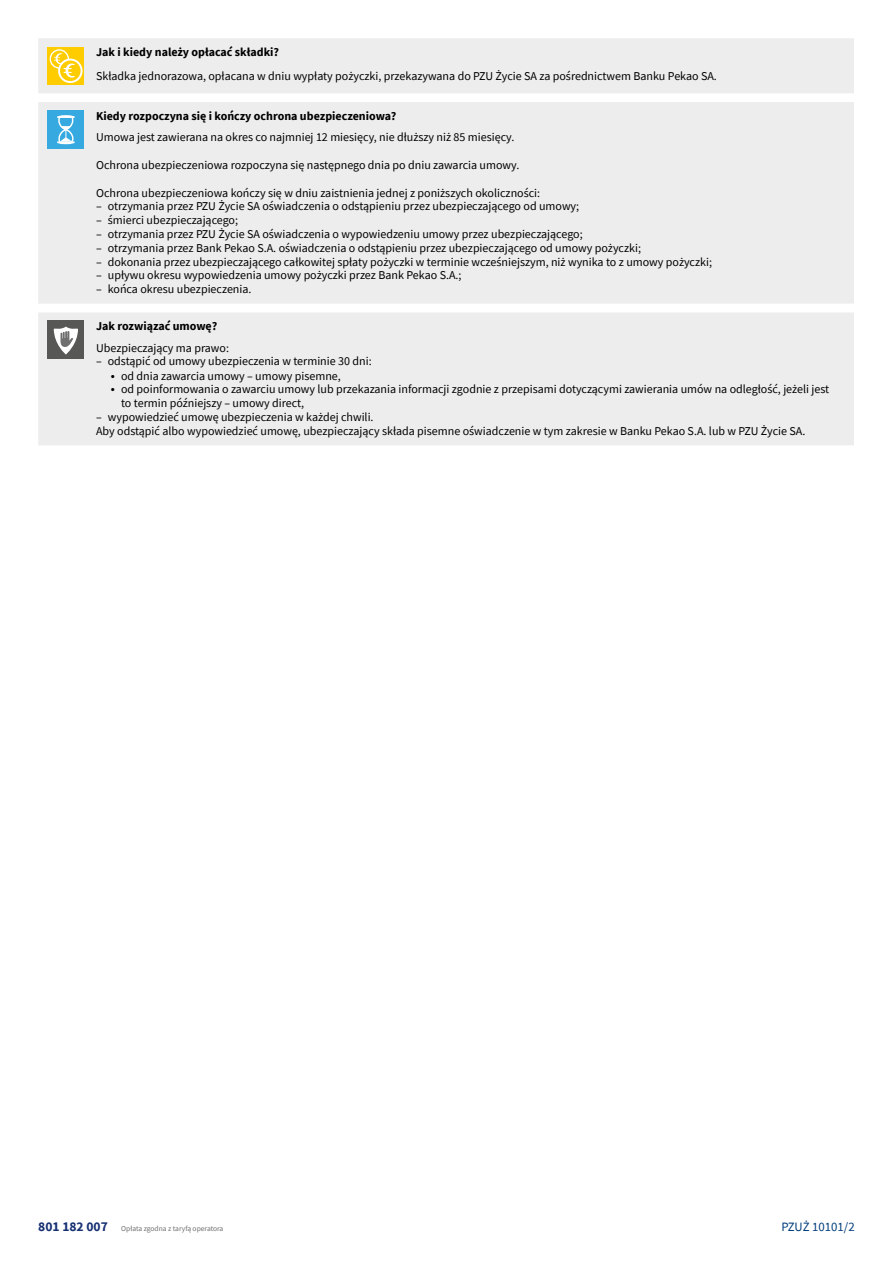
<style>
.page{position:relative;width:893px;height:1263px;background:#fff}
.page>*{position:absolute;margin:0;border:0;box-sizing:border-box;transform-origin:0 0}
.t1{font:12.75px "Source Sans Pro";color:#003d7c}
.t2{font:12px/13.8px "Source Sans Pro";color:#000}
.t3{font:700 12px "Source Sans Pro";color:#000}
.t4{font:7.5px "Source Sans Pro";color:#706f6f}
.s1{font-size:13.5px}
.s2{font-weight:700;font-size:13.5px;color:#163072}
</style>
<div class="page">
<div style="left:38px;top:38px;width:816px;height:407px;background:#ededed"></div>
<svg style="left:38px;top:94px;width:816px;height:218px;background:#eee"></svg>
<div style="left:48px;top:47px;width:36px;height:38px;background:#fc0"></div>
<div style="left:50px;top:49px;width:19px;height:20px;border:1px solid #fff;border-radius:50%"></div>
<svg style="left:59px;top:60px;width:23px;height:22px"></svg>
<div style="left:58px;top:59px;width:25px;height:24px;border:2px solid #fff;border-radius:50%"></div>
<svg style="left:53px;top:52px;width:23px;height:27px"></svg>
<div style="left:48px;top:111px;width:36px;height:38px;background:#36a9e1"></div>
<svg style="left:57px;top:115px;width:18px;height:29px"></svg>
<div style="left:48px;top:321px;width:36px;height:38px;background:#575756"></div>
<svg style="left:54px;top:327px;width:24px;height:28px"></svg>
<p class="t3" style="left:96px;top:44px;width:185px">Jak i kiedy należy opłacać składki?</p>
<p class="t2" style="left:96px;top:69px;width:622px">Składka jednorazowa, opłacana w dniu wypłaty pożyczki, przekazywana do PZU Życie SA za pośrednictwem Banku Pekao SA.</p>
<p class="t3" style="left:96px;top:107px;width:302px">Kiedy rozpoczyna się i kończy ochrona ubezpieczeniowa?</p>
<p class="t2" style="left:96px;top:130px;width:420px">Umowa jest zawierana na okres co najmniej 12 miesięcy, nie dłuższy niż 85 miesięcy.</p>
<p class="t2" style="left:96px;top:158px;width:425px">Ochrona ubezpieczeniowa rozpoczyna się następnego dnia po dniu zawarcia umowy.</p>
<p class="t2" style="left:96px;top:186px;width:446px">Ochrona ubezpieczeniowa kończy się w dniu zaistnienia jednej z poniższych okoliczności:</p>
<p class="t2" style="left:96px;top:199px;width:485px">– otrzymania przez PZU Życie SA oświadczenia o odstąpieniu przez ubezpieczającego od umowy;</p>
<p class="t2" style="left:96px;top:213px;width:144px">– śmierci ubezpieczającego;</p>
<p class="t2" style="left:96px;top:227px;width:488px">– otrzymania przez PZU Życie SA oświadczenia o wypowiedzeniu umowy przez ubezpieczającego;</p>
<p class="t2" style="left:96px;top:241px;width:546px">– otrzymania przez Bank Pekao S.A. oświadczenia o odstąpieniu przez ubezpieczającego od umowy pożyczki;</p>
<p class="t2" style="left:96px;top:255px;width:617px">– dokonania przez ubezpieczającego całkowitej spłaty pożyczki w terminie wcześniejszym, niż wynika to z umowy pożyczki;</p>
<p class="t2" style="left:96px;top:268px;width:367px">– upływu okresu wypowiedzenia umowy pożyczki przez Bank Pekao S.A.;</p>
<p class="t2" style="left:96px;top:282px;width:157px">– końca okresu ubezpieczenia.</p>
<p class="t3" style="left:96px;top:318px;width:123px">Jak rozwiązać umowę?</p>
<p class="t2" style="left:96px;top:341px;width:134px">Ubezpieczający ma prawo:</p>
<p class="t2" style="left:96px;top:354px;width:277px">– odstąpić od umowy ubezpieczenia w terminie 30 dni:</p>
<p class="t2" style="left:111px;top:369px;width:231px"><span class="s1">•</span> od dnia zawarcia umowy – umowy pisemne,</p>
<p class="t2" style="left:121px;top:382px;width:710px;text-indent:-10px"><span class="s1">•</span> od poinformowania o zawarciu umowy lub przekazania informacji zgodnie z przepisami dotyczącymi zawierania umów na odległość, jeżeli jest to termin późniejszy – umowy direct,</p>
<p class="t2" style="left:96px;top:410px;width:711px">– wypowiedzieć umowę ubezpieczenia w każdej chwili.<br>Aby odstąpić albo wypowiedzieć umowę, ubezpieczający składa pisemne oświadczenie w tym zakresie w Banku Pekao S.A. lub w PZU Życie SA.</p>
<p class="t4" style="left:38px;top:1224px;width:187px"><span class="s2">801 182 007</span> Opłata zgodna z taryfą operatora</p>
<p class="t1" style="left:782px;top:1219px;width:75px">PZUŻ 10101/2</p>
</div>
